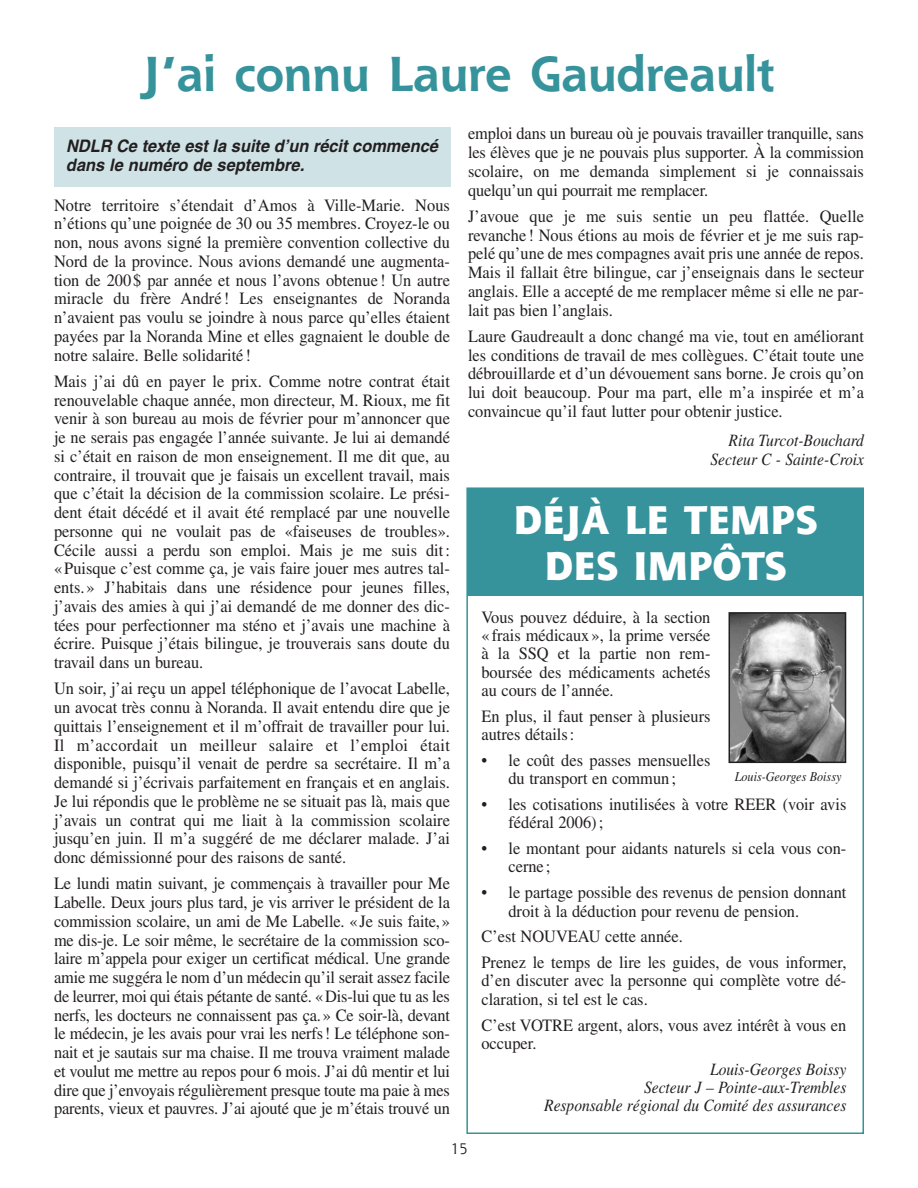
<style>
.page{position:relative;width:918px;height:1188px;background:#fff}
.page>*{position:absolute;margin:0;border:0;box-sizing:border-box;transform-origin:0 0}
.t1{font:700 48px "Shannon";color:#37939b}
.t2{font:800 39px/46.8px "Shannon";color:#fff;text-align:center}
.t3{font:17.25px/18.8px "Times";color:#231f20;text-align:justify;scale:.95 1}
.t4{font:italic 17.25px/18.3px "Times";color:#231f20;text-align:right;scale:.9 1}
.t5{font:italic 700 17.25px/18.8px "Helvetica";color:#231f20;scale:.95 1}
.t6{font:15px "Shannon";color:#231f20}
.t7{font:italic 13.5px "Times";color:#231f20;scale:.9 1}
</style>
<div class="page">
<div style="left:467px;top:488px;width:397px;height:107px;background:#37939b"></div>
<img style="left:732px;top:615px;width:111px;height:145px">
<div style="left:729px;top:612px;width:117px;height:151px;border:2px solid #231f20"></div>
<div style="left:54px;top:127px;width:397px;height:60px;background:#cfe3e6"></div>
<h1 class="t1" style="left:142px;top:54px;width:635px">J’ai connu Laure Gaudreault</h1>
<p class="t5" style="left:66px;top:138px;width:396px">NDLR Ce texte est la suite d’un récit commencé dans le numéro de septembre.</p>
<p class="t3" style="left:468px;top:126px;width:418px">emploi dans un bureau où je pouvais travailler tranquille, sans les élèves que je ne pouvais plus supporter. À la commission scolaire, on me demanda simplement si je connaissais quelqu’un qui pourrait me remplacer.</p>
<p class="t3" style="left:468px;top:208px;width:418px">J’avoue que je me suis sentie un peu flattée. Quelle revanche ! Nous étions au mois de février et je me suis rap&shy;pelé qu’une de mes compagnes avait pris une année de repos.<br>Mais il fallait être bilingue, car j’enseignais dans le secteur anglais. Elle a accepté de me remplacer même si elle ne par&shy;lait pas bien l’anglais.</p>
<p class="t3" style="left:468px;top:328px;width:418px">Laure Gaudreault a donc changé ma vie, tout en améliorant les conditions de travail de mes collègues. C’était toute une débrouillarde et d’un dévouement sans borne. Je crois qu’on lui doit beaucoup. Pour ma part, elle m’a inspirée et m’a convaincue qu’il faut lutter pour obtenir justice.</p>
<p class="t4" style="left:710px;top:433px;width:172px;line-height:18.8px">Rita Turcot-Bouchard<br>Secteur C - Sainte-Croix</p>
<p class="t3" style="left:54px;top:197px;width:418px">Notre territoire s’étendait d’Amos à Ville-Marie. Nous n’étions qu’une poignée de 30 ou 35 membres. Croyez-le ou non, nous avons signé la première convention collective du Nord de la province. Nous avions demandé une augmenta&shy;tion de 200 $ par année et nous l’avons obtenue ! Un autre miracle du frère André ! Les enseignantes de Noranda n’avaient pas voulu se joindre à nous parce qu’elles étaient payées par la Noranda Mine et elles gagnaient le double de notre salaire. Belle solidarité !</p>
<p class="t3" style="left:54px;top:373px;width:418px">Mais j’ai dû en payer le prix. Comme notre contrat était renouvelable chaque année, mon directeur, M. Rioux, me fit venir à son bureau au mois de février pour m’annoncer que je ne serais pas engagée l’année suivante. Je lui ai demandé si c’était en raison de mon enseignement. Il me dit que, au contraire, il trouvait que je faisais un excellent travail, mais que c’était la décision de la commission scolaire. Le prési&shy;dent était décédé et il avait été remplacé par une nouvelle personne qui ne voulait pas de «faiseuses de troubles».<br>Cécile aussi a perdu son emploi. Mais je me suis dit : « Puisque c’est comme ça, je vais faire jouer mes autres tal&shy;ents. » J’habitais dans une résidence pour jeunes filles, j’avais des amies à qui j’ai demandé de me donner des dic&shy;tées pour perfectionner ma sténo et j’avais une machine à écrire. Puisque j’étais bilingue, je trouverais sans doute du travail dans un bureau.</p>
<p class="t3" style="left:54px;top:681px;width:418px">Un soir, j’ai reçu un appel téléphonique de l’avocat Labelle, un avocat très connu à Noranda. Il avait entendu dire que je quittais l’enseignement et il m’offrait de travailler pour lui.<br>Il m’accordait un meilleur salaire et l’emploi était disponible, puisqu’il venait de perdre sa secrétaire. Il m’a demandé si j’écrivais parfaitement en français et en anglais.<br>Je lui répondis que le problème ne se situait pas là, mais que j’avais un contrat qui me liait à la commission scolaire jusqu’en juin. Il m’a suggéré de me déclarer malade. J’ai donc démissionné pour des raisons de santé.</p>
<p class="t3" style="left:54px;top:876px;width:418px">Le lundi matin suivant, je commençais à travailler pour Me Labelle. Deux jours plus tard, je vis arriver le président de la commission scolaire, un ami de Me Labelle. «Je suis faite,» me dis-je. Le soir même, le secrétaire de la commission sco&shy;laire m’appela pour exiger un certificat médical. Une grande amie me suggéra le nom d’un médecin qu’il serait assez facile de leurrer, moi qui étais pétante de santé. «Dis-lui que tu as les nerfs, les docteurs ne connaissent pas ça.» Ce soir-là, devant le médecin, je les avais pour vrai les nerfs! Le téléphone son&shy;nait et je sautais sur ma chaise. Il me trouva vraiment malade et voulut me mettre au repos pour 6 mois. J’ai dû mentir et lui dire que j’envoyais régulièrement presque toute ma paie à mes parents, vieux et pauvres. J’ai ajouté que je m’étais trouvé un</p>
<h2 class="t2" style="left:514px;top:500px;width:305px">DÉJÀ LE TEMPS<br>DES IMPÔTS</h2>
<p class="t3" style="left:481px;top:610px;width:243px;line-height:18.3px">Vous pouvez déduire, à la section « frais médicaux », la prime versée à la SSQ et la partie non rem&shy;boursée des médicaments achetés au cours de l’année.</p>
<p class="t3" style="left:481px;top:709px;width:243px;line-height:18.3px">En plus, il faut penser à plusieurs autres détails :</p>
<p class="t3" style="left:481px;top:753px;width:243px;line-height:18.3px;text-align:center">• le coût des passes mensuelles du transport en commun ;</p>
<p class="t3" style="left:508px;top:797px;width:357px;line-height:18.3px;text-indent:-27px">• les cotisations inutilisées à votre REER (voir avis fédéral 2006) ;</p>
<p class="t3" style="left:508px;top:841px;width:357px;line-height:18.3px;text-indent:-27px">• le montant pour aidants naturels si cela vous con&shy;cerne ;</p>
<p class="t3" style="left:508px;top:885px;width:357px;line-height:18.3px;text-indent:-27px">• le partage possible des revenus de pension donnant droit à la déduction pour revenu de pension.</p>
<p class="t3" style="left:481px;top:925px;width:386px;line-height:25.8px">C’est NOUVEAU cette année.<br>Prenez le temps de lire les guides, de vous informer,</p>
<p class="t3" style="left:481px;top:973px;width:386px;line-height:18.3px">d’en discuter avec la personne qui complète votre dé&shy;claration, si tel est le cas.</p>
<p class="t3" style="left:481px;top:1017px;width:386px;line-height:18.3px">C’est VOTRE argent, alors, vous avez intérêt à vous en occuper.</p>
<p class="t4" style="left:544px;top:1061px;width:337px">Louis-Georges Boissy<br>Secteur J – Pointe-aux-Trembles<br>Responsable régional du Comité des assurances</p>
<p class="t7" style="left:735px;top:772px;width:120px">Louis-Georges Boissy</p>
<p class="t6" style="left:450px;top:1142px;width:19px">15</p>
</div>
